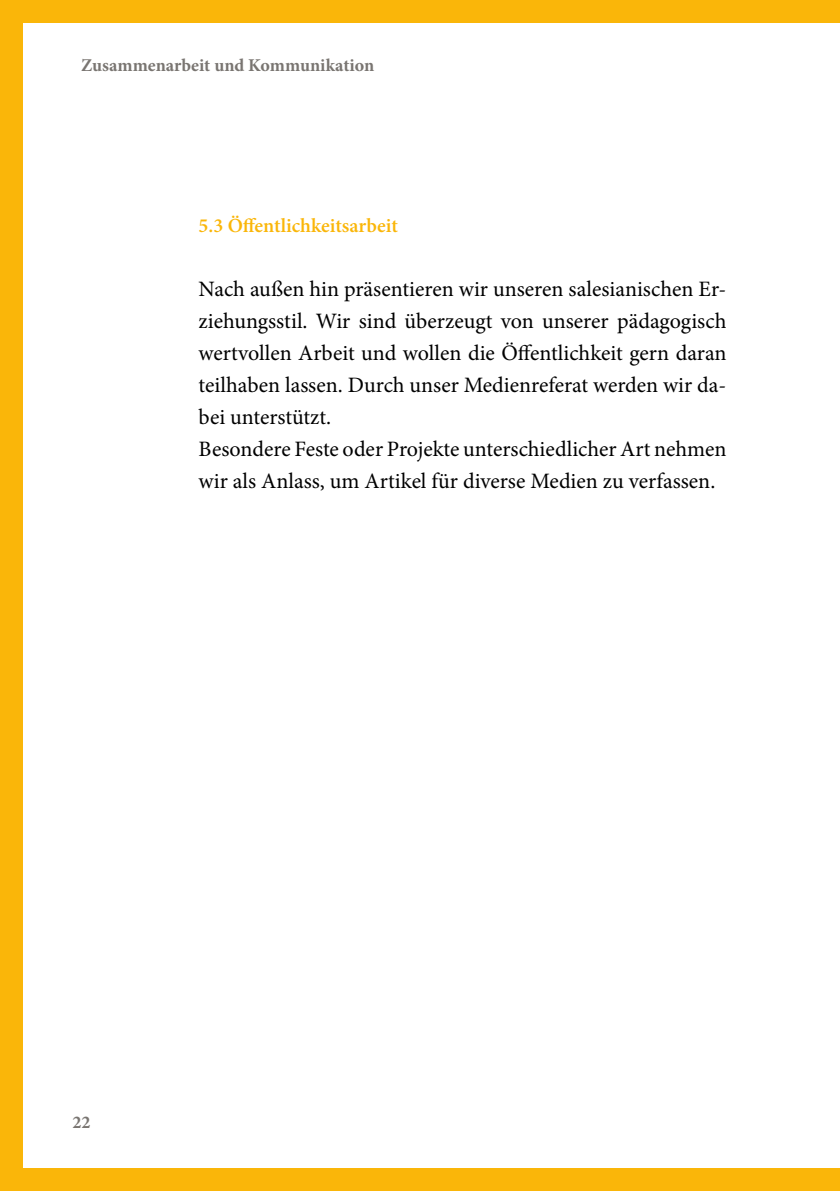
<style>
.page{position:relative;width:840px;height:1191px;background:#fff}
.page>*{position:absolute;margin:0;border:0;box-sizing:border-box;transform-origin:0 0}
.t1{font:22px/32px "Minion Pro";color:#000}
.t2{font:600 20px "Minion Pro";color:#fab609}
.t3{font:700 18px "Minion Pro";color:#797571}
</style>
<div class="page">
<div style="left:0;top:0;width:839px;height:23px;background:#fab609"></div>
<div style="left:0;top:0;width:23px;height:1191px;background:#fab609"></div>
<div style="left:0;top:1168px;width:839px;height:23px;background:#fab609"></div>
<hr style="left:839px;top:0;width:1px;height:1191px;background:#fff0af">
<p class="t3" style="left:81px;top:53px;width:294px">Zusammenarbeit und Kommunikation</p>
<p class="t2" style="left:198px;top:212px;width:200px">5.3 Öffentlichkeitsarbeit</p>
<p class="t1" style="left:198px;top:273px;width:529px">Nach außen hin präsentieren wir unseren salesianischen Er&shy;ziehungsstil. Wir sind überzeugt von unserer pädagogisch wertvollen Arbeit und wollen die Öffentlichkeit gern daran teilhaben lassen. Durch unser Medienreferat werden wir da&shy;bei unterstützt.<br>Besondere Feste oder Projekte unterschiedlicher Art nehmen wir als Anlass, um Artikel für diverse Medien zu verfassen.</p>
<p class="t3" style="left:72px;top:1109px;width:19px">22</p>
</div>
